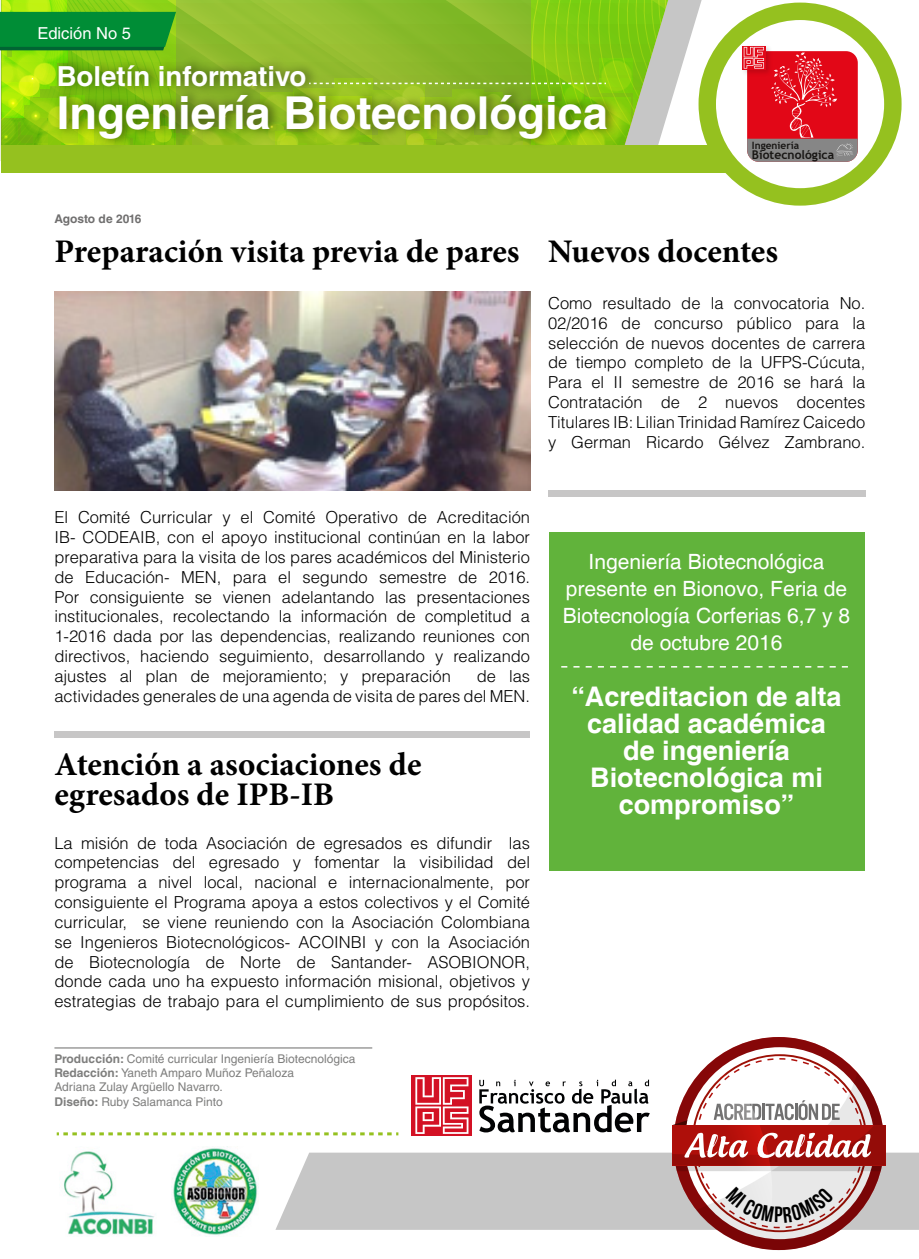
<style>
.page{position:relative;width:919px;height:1259px;background:#fff}
.page>*{position:absolute;margin:0;border:0;box-sizing:border-box;transform-origin:0 0}
.t1{font:700 45.3px "Helvetica LT Std";color:#fff}
.t2{font:700 33px/30px "Minion Pro";color:#000}
.t3{font:700 27.6px "Helvetica LT Std";color:#fff}
.t4{font:700 27px/27px "Helvetica";color:#fff;text-align:center}
.t5{font:21px/27px "Helvetica";color:#fff;text-align:center}
.t6{font:300 16.5px/19.8px "Helvetica LT Std";color:#000;text-align:justify}
.t7{font:16.5px "Helvetica LT Std";color:#fff}
.t8{font:700 12.15px "Trebuchet MS";color:#181614}
.t9{font:12px/14.4px "Helvetica LT Std";color:#7e7e7d}
.t10{font:700 12px "Helvetica LT Std";color:#706f6f}
.t11{font:700 10.05px "Trebuchet MS";color:#181614}
.s1{font-weight:700}
</style>
<div class="page">
<div style="left:1px;top:145px;width:769px;height:27px;background:#95c11f"></div>
<div style="left:698px;top:3px;width:203px;height:203px;background:#95c11f;border-radius:50%"></div>
<div style="left:716px;top:20px;width:168px;height:168px;background:#fff;border-radius:50%"></div>
<svg style="left:742px;top:46px;width:23px;height:23px"></svg>
<svg style="left:743px;top:47px;width:114px;height:115px;background:#d43f4a"></svg>
<img style="left:63px;top:1151px;width:91px;height:84px">
<img style="left:171px;top:1146px;width:87px;height:90px">
<div style="left:276px;top:1152px;width:642px;height:77px;background:#c6c6c6"></div>
<svg style="left:1px;top:0;width:700px;height:145px;background:#80b62a"></svg>
<svg style="left:673px;top:1036px;width:211px;height:213px"></svg>
<svg style="left:412px;top:1075px;width:60px;height:60px"></svg>
<svg style="left:415px;top:1076px;width:53px;height:57px"></svg>
<svg style="left:479px;top:1079px;width:170px;height:53px"></svg>
<svg style="left:57px;top:1132px;width:341px;height:3px"></svg>
<div style="left:549px;top:531px;width:315px;height:339px;background:#61b33b"></div>
<img style="left:54px;top:292px;width:476px;height:198px">
<div style="left:54px;top:730px;width:476px;height:7px;background:#c7c6c6"></div>
<div style="left:548px;top:490px;width:317px;height:7px;background:#c7c6c6"></div>
<svg style="left:561px;top:666px;width:286px;height:1px"></svg>
<hr style="left:54px;top:1046px;width:318px;height:2px;background:#9d9d9c">
<svg style="left:672px;top:1053px;width:213px;height:196px"></svg>
<p class="t7" style="left:37px;top:23px;width:95px">Edición No 5</p>
<h3 class="t3" style="left:57px;top:59px;width:251px">Boletín informativo</h3>
<h1 class="t1" style="left:57px;top:86px;width:553px">Ingeniería Biotecnológica</h1>
<p class="t10" style="left:54px;top:212px;width:89px">Agosto de 2016</p>
<p class="t11" style="left:751px;top:139px;width:49px">Ingeniería</p>
<p class="t8" style="left:751px;top:147px;width:84px">Biotecnológica</p>
<h2 class="t2" style="left:54px;top:235px;width:725px">Preparación visita previa de pares Nuevos docentes</h2>
<p class="t6" style="left:548px;top:293px;width:319px">Como resultado de la convocatoria No.<br>02/2016 de concurso público para la selección de nuevos docentes de carrera de tiempo completo de la UFPS-Cúcuta, Para el II semestre de 2016 se hará la Contratación de 2 nuevos docentes Titulares IB: Lilian Trinidad Ramírez Caicedo y German Ricardo Gélvez Zambrano.</p>
<p class="t6" style="left:54px;top:507px;width:477px">El Comité Curricular y el Comité Operativo de Acreditación IB- CODEAIB, con el apoyo institucional continúan en la labor preparativa para la visita de los pares académicos del Ministerio de Educación- MEN, para el segundo semestre de 2016.<br>Por consiguiente se vienen adelantando las presentaciones institucionales, recolectando la información de completitud a 1-2016 dada por las dependencias, realizando reuniones con directivos, haciendo seguimiento, desarrollando y realizando ajustes al plan de mejoramiento; y preparación</p>
<p class="t6" style="left:54px;top:665px;width:477px;text-align:right">de las<br>actividades generales de una agenda de visita de pares del MEN.</p>
<h2 class="t2" style="left:54px;top:749px;width:368px">Atención a asociaciones de egresados de IPB-IB</h2>
<p class="t6" style="left:54px;top:832px;width:477px">La misión de toda Asociación de egresados es difundir las competencias del egresado y fomentar la visibilidad del programa a nivel local, nacional e internacionalmente, por consiguiente el Programa apoya a estos colectivos y el Comité curricular, se viene reuniendo con la Asociación Colombiana se Ingenieros Biotecnológicos- ACOINBI y con la Asociación de Biotecnología de Norte de Santander- ASOBIONOR, donde cada uno ha expuesto información misional, objetivos y estrategias de trabajo para el cumplimiento de sus propósitos.</p>
<p class="t9" style="left:54px;top:1051px;width:302px"><span class="s1">Producción:</span> Comité curricular Ingeniería Biotecnológica <span class="s1">Redacción:</span> Yaneth Amparo Muñoz Peñaloza<br>Adriana Zulay Argüello Navarro.<br><span class="s1">Diseño:</span> Ruby Salamanca Pinto</p>
<p class="t5" style="left:563px;top:548px;width:289px">Ingeniería Biotecnológica presente en Bionovo, Feria de<br>Biotecnología Corferias 6,7 y 8 de octubre 2016</p>
<h3 class="t4" style="left:571px;top:684px;width:272px">“Acreditacion de alta calidad académica de ingeniería<br>Biotecnológica mi compromiso”</h3>
</div>
